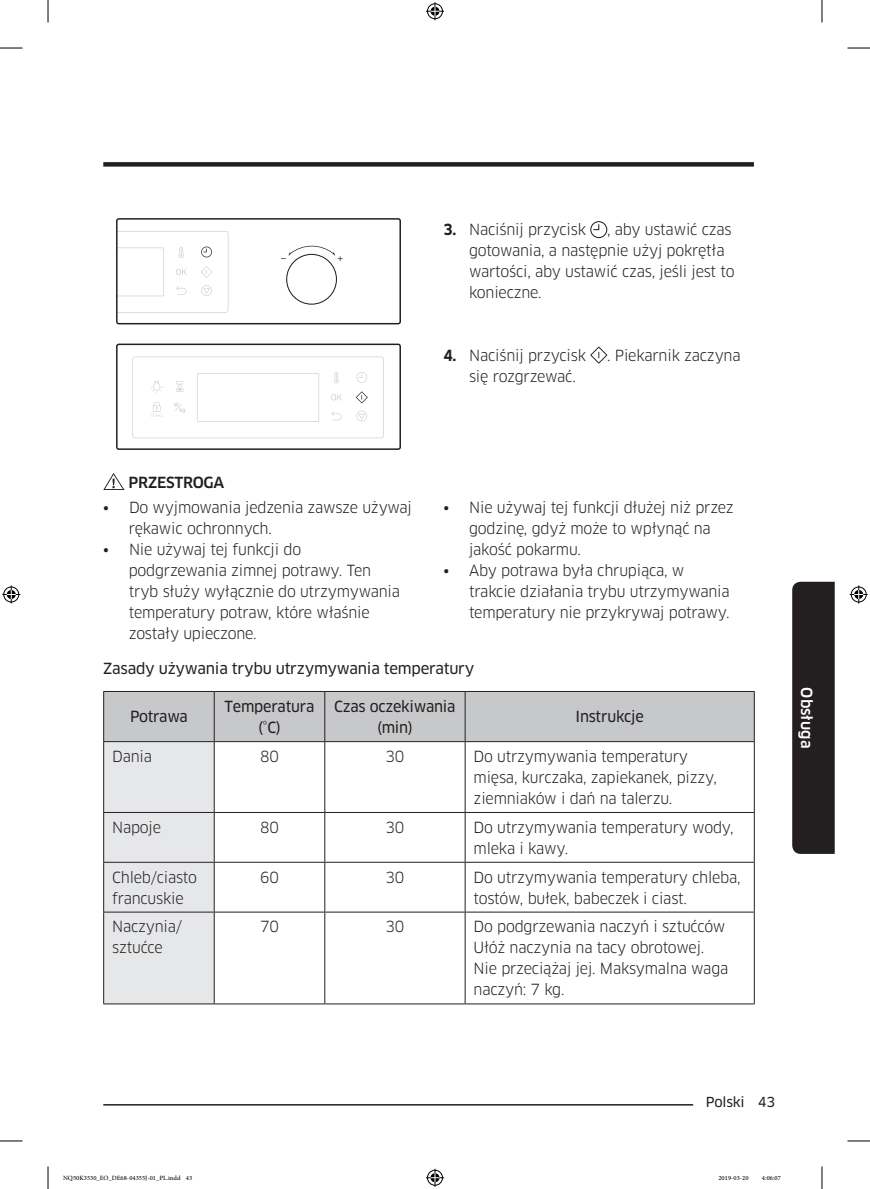
<style>
.page{position:relative;width:870px;height:1189px;background:#fff}
.page>*{position:absolute;margin:0;border:0;box-sizing:border-box;transform-origin:0 0}
.t1{font:15px/21px "Samsung Clan Pro";letter-spacing:-.015em;color:#231f20}
.t2{font:15px/21px "Samsung Clan Pro News";letter-spacing:-.015em;color:#231f20;text-align:center}
.t3{font:15px/21px "Clan News";letter-spacing:-.015em;color:#231f20;text-align:center}
.t4{font:500 15px "Samsung Clan Pro";letter-spacing:-.015em;color:#231f20}
.t5{font:500 15px "Samsung Clan Pro";color:#fff}
.t6{font:13.5px "Samsung Clan Pro News";letter-spacing:-.015em;color:#231f20}
.t7{font:9px "Adobe Arabic";color:#000}
.s1{font-weight:700}
.s2{font-family:"Samsung Clan Pro News"}
.s3{font-family:"Samsung Clan Pro"}
</style>
<div class="page">
<hr style="left:103px;top:1104px;width:651px;height:1px;background:#231f20">
<div style="left:693px;top:1094px;width:82px;height:15px;background:#fff"></div>
<div style="left:792px;top:582px;width:43px;height:272px;background:#231f20"></div>
<div style="left:103px;top:162px;width:651px;height:5px;background:#231f20"></div>
<svg style="left:119px;top:231px;width:224px;height:82px"></svg>
<div style="left:116px;top:218px;width:285px;height:106px;border:2px solid #231f20;border-radius:2px"></div>
<svg style="left:590px;top:221px;width:17px;height:17px"></svg>
<svg style="left:132px;top:356px;width:252px;height:83px"></svg>
<div style="left:116px;top:344px;width:285px;height:106px;border:2px solid #231f20;border-radius:2px"></div>
<svg style="left:590px;top:347px;width:17px;height:17px"></svg>
<svg style="left:103px;top:473px;width:22px;height:17px"></svg>
<svg style="left:104px;top:692px;width:650px;height:311px"></svg>
<hr style="left:103px;top:691px;width:111px;height:1px;background:#231f20">
<hr style="left:103px;top:692px;width:1px;height:49px;background:#231f20">
<hr style="left:214px;top:691px;width:111px;height:1px;background:#231f20">
<hr style="left:214px;top:692px;width:1px;height:49px;background:#231f20">
<hr style="left:325px;top:691px;width:140px;height:1px;background:#231f20">
<hr style="left:324px;top:692px;width:1px;height:49px;background:#231f20">
<hr style="left:465px;top:691px;width:290px;height:1px;background:#231f20">
<hr style="left:465px;top:692px;width:1px;height:49px;background:#231f20">
<hr style="left:754px;top:692px;width:1px;height:49px;background:#231f20">
<hr style="left:103px;top:741px;width:111px;height:1px;background:#231f20">
<hr style="left:103px;top:742px;width:1px;height:70px;background:#231f20">
<hr style="left:214px;top:741px;width:111px;height:1px;background:#231f20">
<hr style="left:214px;top:742px;width:1px;height:70px;background:#231f20">
<hr style="left:325px;top:741px;width:140px;height:1px;background:#231f20">
<hr style="left:324px;top:742px;width:1px;height:70px;background:#231f20">
<hr style="left:465px;top:741px;width:290px;height:1px;background:#231f20">
<hr style="left:465px;top:742px;width:1px;height:70px;background:#231f20">
<hr style="left:754px;top:742px;width:1px;height:70px;background:#231f20">
<hr style="left:103px;top:812px;width:111px;height:1px;background:#231f20">
<hr style="left:103px;top:813px;width:1px;height:49px;background:#231f20">
<hr style="left:214px;top:812px;width:111px;height:1px;background:#231f20">
<hr style="left:214px;top:813px;width:1px;height:49px;background:#231f20">
<hr style="left:325px;top:812px;width:140px;height:1px;background:#231f20">
<hr style="left:324px;top:813px;width:1px;height:49px;background:#231f20">
<hr style="left:465px;top:812px;width:290px;height:1px;background:#231f20">
<hr style="left:465px;top:813px;width:1px;height:49px;background:#231f20">
<hr style="left:754px;top:813px;width:1px;height:49px;background:#231f20">
<hr style="left:103px;top:862px;width:111px;height:1px;background:#231f20">
<hr style="left:103px;top:862px;width:1px;height:50px;background:#231f20">
<hr style="left:214px;top:862px;width:111px;height:1px;background:#231f20">
<hr style="left:214px;top:862px;width:1px;height:50px;background:#231f20">
<hr style="left:325px;top:862px;width:140px;height:1px;background:#231f20">
<hr style="left:324px;top:862px;width:1px;height:50px;background:#231f20">
<hr style="left:465px;top:862px;width:290px;height:1px;background:#231f20">
<hr style="left:465px;top:862px;width:1px;height:50px;background:#231f20">
<hr style="left:754px;top:862px;width:1px;height:50px;background:#231f20">
<hr style="left:103px;top:912px;width:111px;height:1px;background:#231f20">
<hr style="left:103px;top:912px;width:1px;height:91px;background:#231f20">
<hr style="left:214px;top:912px;width:111px;height:1px;background:#231f20">
<hr style="left:214px;top:912px;width:1px;height:91px;background:#231f20">
<hr style="left:325px;top:912px;width:140px;height:1px;background:#231f20">
<hr style="left:324px;top:912px;width:1px;height:91px;background:#231f20">
<hr style="left:465px;top:912px;width:290px;height:1px;background:#231f20">
<hr style="left:465px;top:912px;width:1px;height:91px;background:#231f20">
<hr style="left:754px;top:912px;width:1px;height:91px;background:#231f20">
<hr style="left:103px;top:1003px;width:111px;height:1px;background:#231f20">
<hr style="left:214px;top:1003px;width:111px;height:1px;background:#231f20">
<hr style="left:325px;top:1003px;width:140px;height:1px;background:#231f20">
<hr style="left:465px;top:1003px;width:290px;height:1px;background:#231f20">
<svg style="left:0;top:48px;width:22px;height:1px"></svg>
<svg style="left:847px;top:48px;width:23px;height:1px"></svg>
<svg style="left:0;top:1141px;width:22px;height:1px"></svg>
<svg style="left:847px;top:1141px;width:23px;height:1px"></svg>
<svg style="left:48px;top:0;width:1px;height:23px"></svg>
<svg style="left:48px;top:1166px;width:1px;height:23px"></svg>
<svg style="left:822px;top:0;width:1px;height:23px"></svg>
<svg style="left:822px;top:1166px;width:1px;height:23px"></svg>
<svg style="left:426px;top:2px;width:18px;height:18px"></svg>
<svg style="left:426px;top:1169px;width:18px;height:18px"></svg>
<svg style="left:2px;top:585px;width:18px;height:18px"></svg>
<svg style="left:850px;top:585px;width:18px;height:18px"></svg>
<p class="t1" style="left:443px;top:219px;width:144px"><span class="s1">3.</span> Naciśnij przycisk</p>
<p class="t1" style="left:469px;top:219px;width:267px;text-indent:138px">, aby ustawić czas gotowania, a następnie użyj pokrętła wartości, aby ustawić czas, jeśli jest to konieczne.</p>
<p class="t1" style="left:443px;top:345px;width:144px"><span class="s1">4.</span> Naciśnij przycisk</p>
<p class="t1" style="left:607px;top:345px;width:135px">. Piekarnik zaczyna</p>
<p class="t1" style="left:469px;top:366px;width:108px">się rozgrzewać.</p>
<p class="t4" style="left:129px;top:473px;width:97px">PRZESTROGA</p>
<p class="t1" style="left:129px;top:497px;width:285px;text-indent:-26px"><span class="s2">•</span> Do wyjmowania jedzenia zawsze używaj rękawic ochronnych.</p>
<p class="t1" style="left:129px;top:539px;width:273px;text-indent:-26px"><span class="s2">•</span> Nie używaj tej funkcji do podgrzewania zimnej potrawy. Ten tryb służy wyłącznie do utrzymywania temperatury potraw, które właśnie zostały upieczone.</p>
<p class="t1" style="left:469px;top:497px;width:266px;text-indent:-26px"><span class="s2">•</span> Nie używaj tej funkcji dłużej niż przez godzinę, gdyż może to wpłynąć na jakość pokarmu.</p>
<p class="t1" style="left:469px;top:560px;width:262px;text-indent:-26px"><span class="s2">•</span> Aby potrawa była chrupiąca, w trakcie działania trybu utrzymywania temperatury nie przykrywaj potrawy.</p>
<p class="t2" style="left:103px;top:658px;width:372px">Zasady używania trybu utrzymywania temperatury</p>
<p class="t2" style="left:130px;top:706px;width:59px">Potrawa</p>
<p class="t3" style="left:225px;top:696px;width:91px">Temperatura (<span class="s3">°</span>C)</p>
<p class="t2" style="left:334px;top:696px;width:123px">Czas oczekiwania (min)</p>
<p class="t2" style="left:575px;top:706px;width:70px">Instrukcje</p>
<p class="t1" style="left:112px;top:746px;width:41px">Dania</p>
<p class="t1" style="left:260px;top:746px;width:20px">80</p>
<p class="t1" style="left:386px;top:746px;width:20px">30</p>
<p class="t1" style="left:474px;top:746px;width:245px">Do utrzymywania temperatury mięsa, kurczaka, zapiekanek, pizzy, ziemniaków i dań na talerzu.</p>
<p class="t1" style="left:112px;top:817px;width:50px">Napoje</p>
<p class="t1" style="left:260px;top:817px;width:20px">80</p>
<p class="t1" style="left:386px;top:817px;width:20px">30</p>
<p class="t1" style="left:474px;top:817px;width:262px">Do utrzymywania temperatury wody, mleka i kawy.</p>
<p class="t1" style="left:112px;top:866px;width:86px">Chleb/ciasto francuskie</p>
<p class="t1" style="left:260px;top:866px;width:20px">60</p>
<p class="t1" style="left:386px;top:866px;width:20px">30</p>
<p class="t1" style="left:474px;top:866px;width:269px">Do utrzymywania temperatury chleba, tostów, bułek, babeczek i ciast.</p>
<p class="t1" style="left:112px;top:916px;width:71px">Naczynia/ sztućce</p>
<p class="t1" style="left:260px;top:916px;width:20px">70</p>
<p class="t1" style="left:386px;top:916px;width:20px">30</p>
<p class="t1" style="left:474px;top:916px;width:256px">Do podgrzewania naczyń i sztućców<br>Ułóż naczynia na tacy obrotowej.<br>Nie przeciążaj jej. Maksymalna waga naczyń: 7 kg.</p>
<p class="t5" style="left:815px;top:687px;width:62px;rotate:90deg">Obsługa</p>
<p class="t6" style="left:706px;top:1094px;width:71px">Polski 43</p>
<p class="t7" style="left:63px;top:1171px;width:131px">NQ50K3530_EO_DE68-04355J-01_PL.indd 43</p>
<p class="t7" style="left:718px;top:1171px;width:32px">2019-03-20</p>
<p class="t7" style="left:762px;top:1171px;width:20px">4:06:07</p>
</div>
